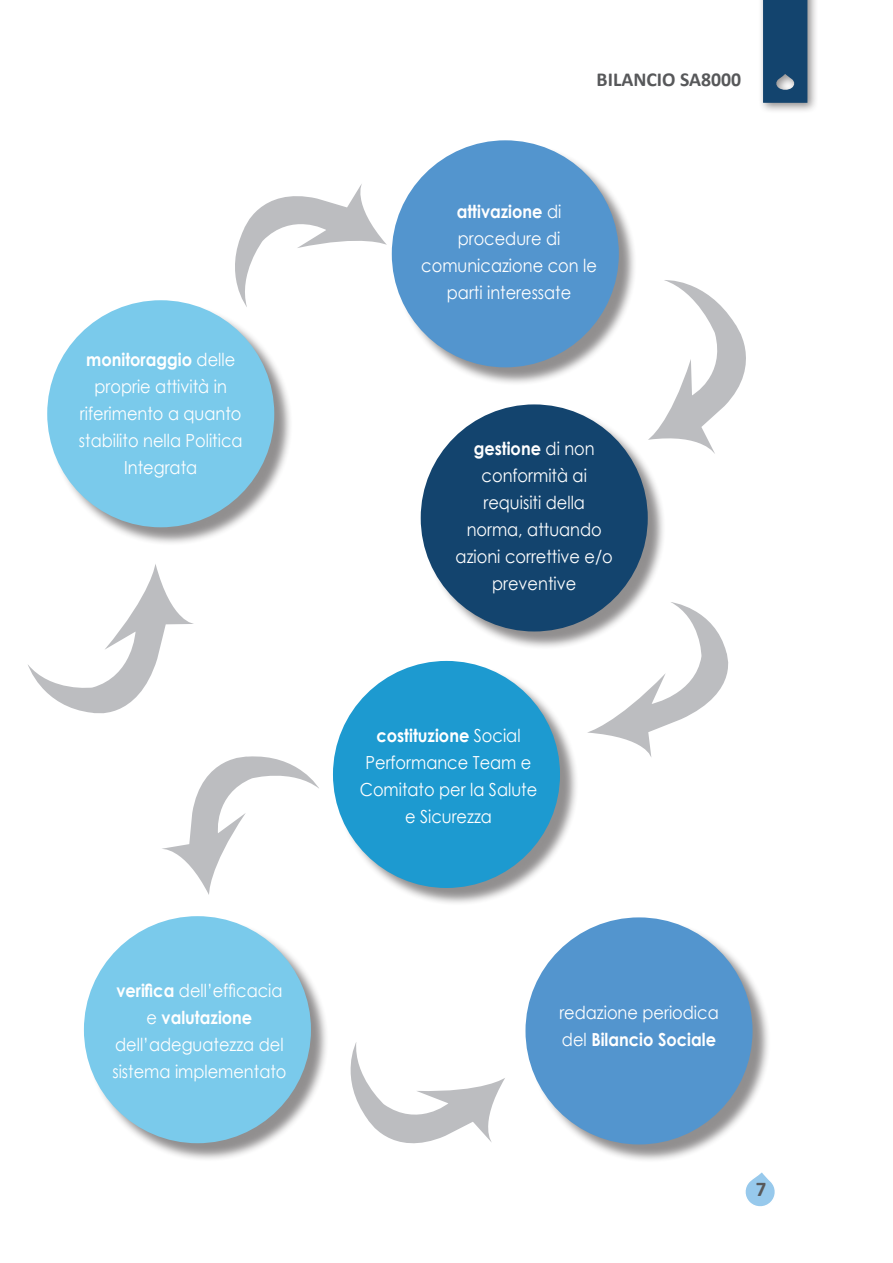
<style>
.page{position:relative;width:893px;height:1263px;background:#fff}
.page>*{position:absolute;margin:0;border:0;box-sizing:border-box;transform-origin:0 0}
.Normale{font:700 21px "Calibri";color:#57585a}
.Normale-2{font:700 19.8px "Calibri";color:#57585a}
.Normale-3{font:18px/27px "Century Gothic";color:#fff;text-align:center;scale:.9 1}
.s1{font-weight:700}
</style>
<div class="page">
<div style="left:758px;top:0;width:61px;height:114px;background:#231f20;opacity:.5"></div>
<svg style="left:762px;top:0;width:46px;height:104px;background:#224f75"></svg>
<div style="left:394px;top:143px;width:244px;height:243px;background:#231f20;opacity:.5"></div>
<div style="left:392px;top:140px;width:227px;height:227px;background:#5395ce;border-radius:50%"></div>
<div style="left:49px;top:302px;width:244px;height:244px;background:#231f20;opacity:.5"></div>
<div style="left:47px;top:300px;width:227px;height:227px;background:#7acaeb;border-radius:50%"></div>
<svg style="left:664px;top:280px;width:82px;height:174px"></svg>
<svg style="left:350px;top:1042px;width:155px;height:102px"></svg>
<div style="left:423px;top:407px;width:243px;height:243px;background:#231f20;opacity:.5"></div>
<div style="left:421px;top:404px;width:227px;height:227px;background:#13446e;border-radius:50%"></div>
<svg style="left:28px;top:564px;width:166px;height:150px"></svg>
<svg style="left:222px;top:184px;width:165px;height:123px"></svg>
<svg style="left:587px;top:602px;width:142px;height:155px"></svg>
<div style="left:86px;top:918px;width:244px;height:244px;background:#231f20;opacity:.5"></div>
<div style="left:84px;top:916px;width:227px;height:227px;background:#7acaeb;border-radius:50%"></div>
<div style="left:528px;top:920px;width:243px;height:243px;background:#231f20;opacity:.5"></div>
<div style="left:525px;top:917px;width:227px;height:227px;background:#5395ce;border-radius:50%"></div>
<div style="left:335px;top:663px;width:244px;height:244px;background:#231f20;opacity:.5"></div>
<div style="left:333px;top:661px;width:227px;height:227px;background:#1d9ad0;border-radius:50%"></div>
<svg style="left:162px;top:756px;width:157px;height:139px"></svg>
<svg style="left:745px;top:1172px;width:30px;height:35px"></svg>
<p class="Normale-3" style="left:79px;top:346px;width:183px"><span class="s1">monitoraggio</span> delle proprie attività in riferimento a quanto stabilito nella Politica<br>Integrata</p>
<p class="Normale-3" style="left:112px;top:976px;width:195px"><span class="s1">verifica</span> dell’efficacia e <span class="s1">valutazione </span>dell’adeguatezza del sistema implementato</p>
<p class="Normale-2" style="left:597px;top:65px;width:146px">BILANCIO SA8000</p>
<p class="Normale-3" style="left:421px;top:198px;width:197px"><span class="s1">attivazione</span> di procedure di comunicazione con le parti interessate</p>
<p class="Normale-3" style="left:456px;top:435px;width:176px"><span class="s1">gestione</span> di non conformità ai requisiti della norma, attuando azioni correttive e/o preventive</p>
<p class="Normale-3" style="left:360px;top:721px;width:199px"><span class="s1">costituzione</span> Social<br>Performance Team e<br>Comitato per la Salute e Sicurezza</p>
<p class="Normale-3" style="left:559px;top:999px;width:179px;text-align:left">redazione periodica del <span class="s1">Bilancio Sociale</span></p>
<p class="Normale" style="left:756px;top:1174px;width:12px">7</p>
</div>
